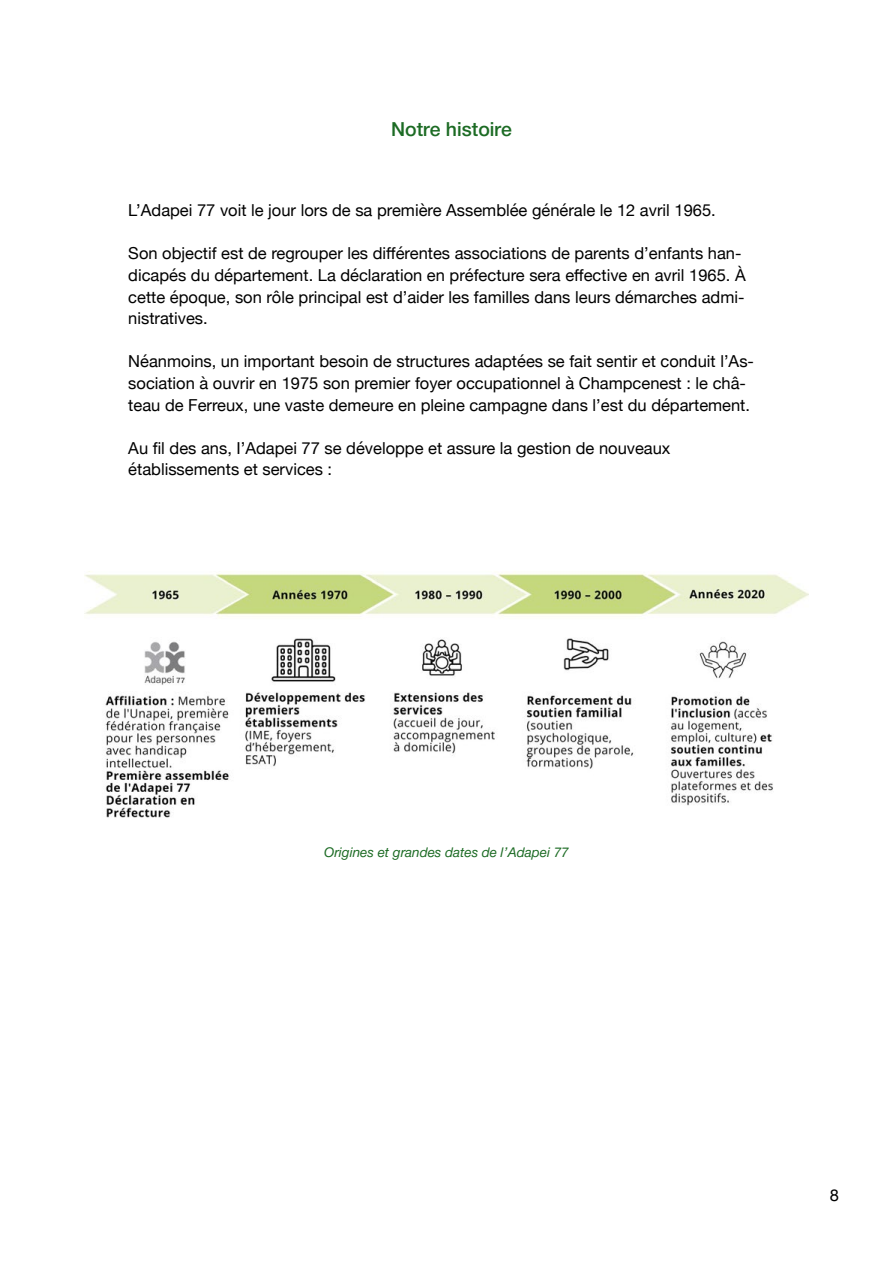
<style>
.page{position:relative;width:893px;height:1263px;background:#fff}
.page>*{position:absolute;margin:0;border:0;box-sizing:border-box;transform-origin:0 0}
.t1{font:500 19.5px "Helvetica Neue";color:#1c6b24}
.t2{font:16.5px/21.6px "Helvetica Neue";color:#000}
.t3{font:italic 13.5px "Helvetica Neue";color:#1c6b24}
</style>
<div class="page">
<img style="left:84px;top:571px;width:725px;height:247px">
<p class="t1" style="left:391px;top:114px;width:122px">Notre histoire</p>
<p class="t2" style="left:128px;top:200px;width:589px">L’Adapei 77 voit le jour lors de sa première Assemblée générale le 12 avril 1965.</p>
<p class="t2" style="left:128px;top:244px;width:619px">Son objectif est de regrouper les différentes associations de parents d’enfants han&shy;dicapés du département. La déclaration en préfecture sera effective en avril 1965. À cette époque, son rôle principal est d’aider les familles dans leurs démarches admi&shy;nistratives.</p>
<p class="t2" style="left:128px;top:352px;width:627px">Néanmoins, un important besoin de structures adaptées se fait sentir et conduit l’As&shy;sociation à ouvrir en 1975 son premier foyer occupationnel à Champcenest : le châ&shy;teau de Ferreux, une vaste demeure en pleine campagne dans l’est du département.</p>
<p class="t2" style="left:128px;top:438px;width:544px">Au fil des ans, I’Adapei 77 se développe et assure la gestion de nouveaux établissements et services :</p>
<p class="t3" style="left:324px;top:843px;width:246px">Origines et grandes dates de l’Adapei 77</p>
<p class="t2" style="left:830px;top:1185px;width:11px">8</p>
</div>
